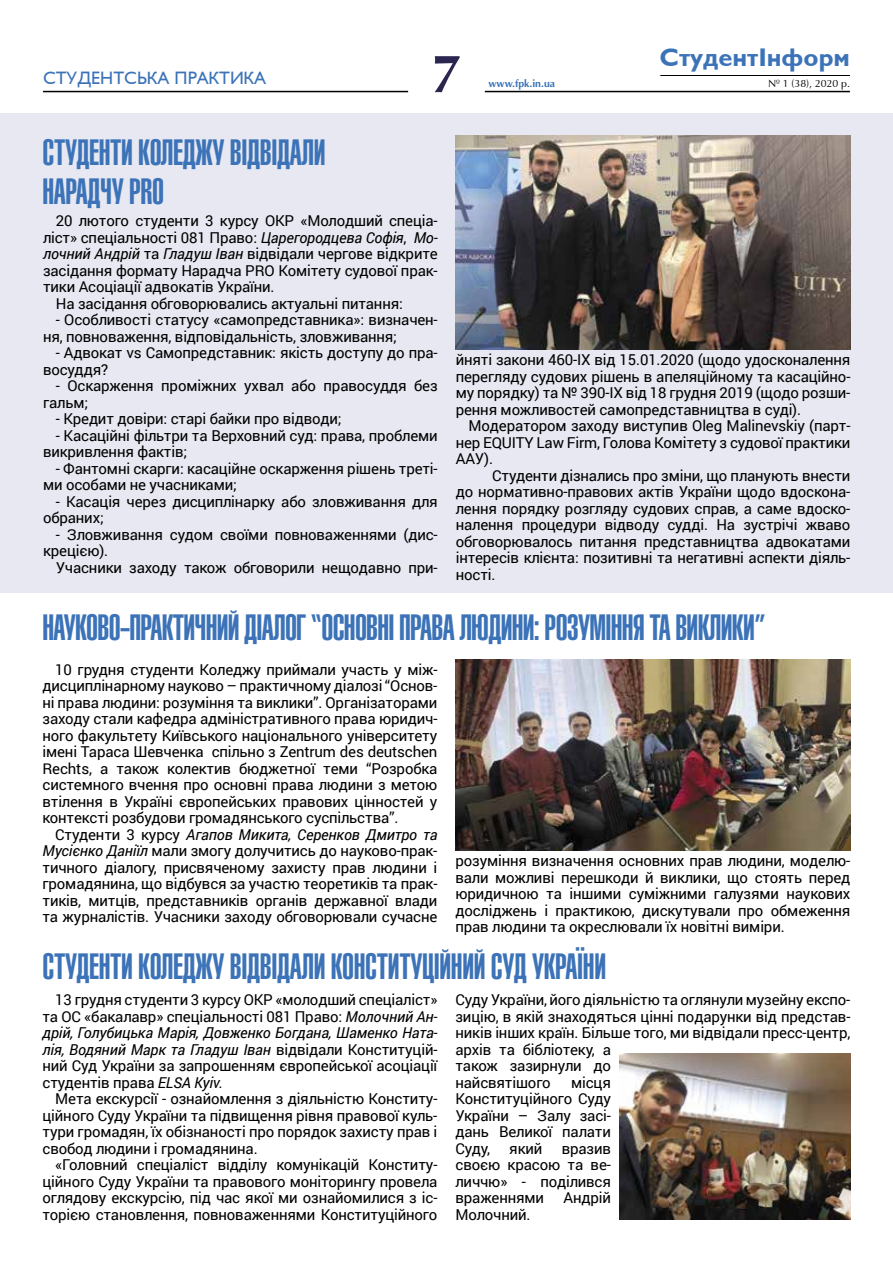
<style>
.page{position:relative;width:893px;height:1263px;background:#fff}
.page>*{position:absolute;margin:0;border:0;box-sizing:border-box;transform-origin:0 0}
.t1{font:700 54px "AG Opus";color:#2b264f}
.t2{font:36px/39px "Helios Ultra Compressed";letter-spacing:-.01em;color:#3c73b8}
.t3{font:700 25.5px "Gals";color:#3c73b8}
.t4{font:18px "Gals";color:#3c73b8}
.t5{font:15px/16.5px "Roboto";letter-spacing:-.01em;color:#000;text-align:justify}
.t6{font:700 10.5px "AG Opus";color:#3c73b8}
.t7{font:10.5px "AG Opus";color:#000}
.s1{font-family:"AG Opus HR"}
.s2{font-style:italic}
</style>
<div class="page">
<hr style="left:43px;top:91px;width:365px;height:1px;background:#000">
<hr style="left:485px;top:91px;width:365px;height:1px;background:#000">
<hr style="left:660px;top:75px;width:190px;height:1px;background:#000">
<div style="left:0;top:113px;width:893px;height:480px;background:#e7e8f1"></div>
<img style="left:455px;top:135px;width:395px;height:214px">
<img style="left:455px;top:659px;width:395px;height:191px">
<img style="left:619px;top:1054px;width:231px;height:166px">
<h1 class="t1" style="left:431px;top:42px;width:32px">7</h1>
<h3 class="t3" style="left:659px;top:43px;width:192px">СтудентІнформ</h3>
<p class="t4" style="left:43px;top:69px;width:225px">СТУДЕНТСЬКА ПРАКТИКА</p>
<p class="t6" style="left:488px;top:77px;width:68px">www.fpk.in.ua</p>
<p class="t7" style="left:768px;top:78px;width:83px"><span class="s1">№</span> 1 (38), 2020 р.</p>
<h2 class="t2" style="left:43px;top:132px;width:284px">СТУДЕНТИ КОЛЕДЖУ ВІДВІДАЛИ<br>НАРАДЧУ PRO</h2>
<p class="t5" style="left:56px;top:212px;width:383px">20 лютого студенти 3 курсу ОКР «Молодший спеціа-</p>
<p class="t5" style="left:43px;top:228px;width:396px">ліст» спеціальності 081 Право: <span class="s2">Царегородцева Софія</span>, <span class="s2">Мо-</span></p>
<p class="t5" style="left:43px;top:245px;width:396px"><span class="s2">лочний Андрій</span> та <span class="s2">Гладуш Іван</span> відвідали чергове відкрите</p>
<p class="t5" style="left:43px;top:261px;width:396px">засідання формату Нарадча PRO Комітету судової прак-</p>
<p class="t5" style="left:43px;top:278px;width:233px">тики Асоціації адвокатів України.</p>
<p class="t5" style="left:56px;top:294px;width:349px">На засідання обговорювались актуальні питання:</p>
<p class="t5" style="left:43px;top:311px;width:396px;text-indent:13px">- Особливості статусу «самопредставника»: визначен&shy;ня, повноваження, відповідальність, зловживання;</p>
<p class="t5" style="left:43px;top:344px;width:396px;text-indent:13px">- Адвокат vs Самопредставник: якість доступу до пра&shy;восуддя?</p>
<p class="t5" style="left:43px;top:377px;width:396px;text-indent:13px">- Оскарження проміжних ухвал або правосуддя без гальм;</p>
<p class="t5" style="left:56px;top:410px;width:287px">- Кредит довіри: старі байки про відводи;</p>
<p class="t5" style="left:43px;top:426px;width:396px;text-indent:13px">- Касаційні фільтри та Верховний суд: права, проблеми викривлення фактів;</p>
<p class="t5" style="left:43px;top:459px;width:396px;text-indent:13px">- Фантомні скарги: касаційне оскарження рішень треті&shy;ми особами не учасниками;</p>
<p class="t5" style="left:43px;top:492px;width:396px;text-indent:13px">- Касація через дисциплінарку або зловживання для обраних;</p>
<p class="t5" style="left:43px;top:525px;width:396px;text-indent:13px">- Зловживання судом своїми повноваженнями (дис&shy;крецією).</p>
<p class="t5" style="left:56px;top:558px;width:383px">Учасники заходу також обговорили нещодавно при-</p>
<p class="t5" style="left:456px;top:351px;width:396px">йняті закони 460-IX від 15.01.2020 (щодо удосконалення перегляду судових рішень в апеляційному та касаційно&shy;му порядку) та № 390-IX від 18 грудня 2019 (щодо розши&shy;рення можливостей самопредставництва в суді).</p>
<p class="t5" style="left:456px;top:417px;width:396px;text-indent:13px">Модератором заходу виступив Oleg Malinevskiy (парт&shy;нер EQUITY Law Firm, Голова Комітету з судової практики ААУ).</p>
<p class="t5" style="left:456px;top:466px;width:396px;text-indent:36px">Студенти дізнались про зміни, що планують внести до нормативно-правових актів України щодо вдоскона&shy;лення порядку розгляду судових справ, а саме вдоско&shy;налення процедури відводу судді. На зустрічі жваво обговорювалось питання представництва адвокатами інтересів клієнта: позитивні та негативні аспекти діяль&shy;ності.</p>
<h2 class="t2" style="left:43px;top:607px;width:724px">НАУКОВО-ПРАКТИЧНИЙ ДІАЛОГ “ОСНОВНІ ПРАВА ЛЮДИНИ: РОЗУМІННЯ ТА ВИКЛИКИ”</h2>
<p class="t5" style="left:43px;top:661px;width:396px;text-indent:13px">10 грудня студенти Коледжу приймали участь у між&shy;дисциплінарному науково – практичному діалозі “Основ&shy;ні права людини: розуміння та виклики”. Організаторами заходу стали кафедра адміністративного права юридич&shy;ного факультету Київського національного університету імені Тараса Шевченка спільно з Zentrum des deutschen Rechts, а також колектив бюджетної теми “Розробка системного вчення про основні права людини з метою втілення в Україні європейських правових цінностей у контексті розбудови громадянського суспільства”.</p>
<p class="t5" style="left:43px;top:826px;width:396px;text-indent:13px">Студенти 3 курсу <span class="s2">Агапов Микита, Серенков Дмитро та Мусієнко Даніїл</span> мали змогу долучитись до науково-прак&shy;тичного діалогу, присвяченому захисту прав людини і громадянина, що відбувся за участю теоретиків та прак&shy;тиків, митців, представників органів державної влади та журналістів. Учасники заходу обговорювали сучасне</p>
<p class="t5" style="left:455px;top:852px;width:396px">розуміння визначення основних прав людини, моделю&shy;вали можливі перешкоди й виклики, що стоять перед юридичною та іншими суміжними галузями наукових досліджень і практикою, дискутували про обмеження прав людини та окреслювали їх новітні виміри.</p>
<h2 class="t2" style="left:43px;top:946px;width:565px">СТУДЕНТИ КОЛЕДЖУ ВІДВІДАЛИ КОНСТИТУЦІЙНИЙ СУД УКРАЇНИ</h2>
<p class="t5" style="left:43px;top:991px;width:397px;text-indent:13px">13 грудня студенти 3 курсу ОКР «молодший спеціаліст» та ОС «бакалавр» спеціальності 081 Право: <span class="s2">Молочний Ан&shy;дрій, Голубицька Марія, Довженко Богдана, Шаменко Ната&shy;лія, Водяний Марк та Гладуш Іван</span> відвідали Конституцій&shy;ний Суд України за запрошенням європейської асоціації студентів права <span class="s2">ELSA Kyiv.</span></p>
<p class="t5" style="left:43px;top:1090px;width:396px;text-indent:13px">Мета екскурсії - ознайомлення з діяльністю Конститу&shy;ційного Суду України та підвищення рівня правової куль&shy;тури громадян, їх обізнаності про порядок захисту прав і свобод людини і громадянина.</p>
<p class="t5" style="left:43px;top:1156px;width:396px;text-indent:13px">«Головний спеціаліст відділу комунікацій Конститу&shy;ційного Суду України та правового моніторингу провела оглядову екскурсію, під час якої ми ознайомилися з іс&shy;торією становлення, повноваженнями Конституційного</p>
<p class="t5" style="left:455px;top:991px;width:396px;text-align:left">Суду України, його діяльністю та оглянули музейну експо&shy;зицію, в якій знаходяться цінні подарунки від представ&shy;ників інших країн. Більше того, ми відвідали пресс-центр, архів та бібліотеку, а<br>також зазирнули до<br>найсвятішого</p>
<p class="t5" style="left:455px;top:1073px;width:157px;text-indent:116px">місця Конституційного Суду України – Залу засі&shy;дань Великої палати Суду,</p>
<p class="t5" style="left:509px;top:1139px;width:35px">який</p>
<p class="t5" style="left:455px;top:1139px;width:157px;text-indent:106px">вразив своєю красою та ве&shy;личчю» - поділився враженнями</p>
<p class="t5" style="left:563px;top:1189px;width:49px">Андрій</p>
<p class="t5" style="left:455px;top:1205px;width:77px">Молочний.</p>
</div>
